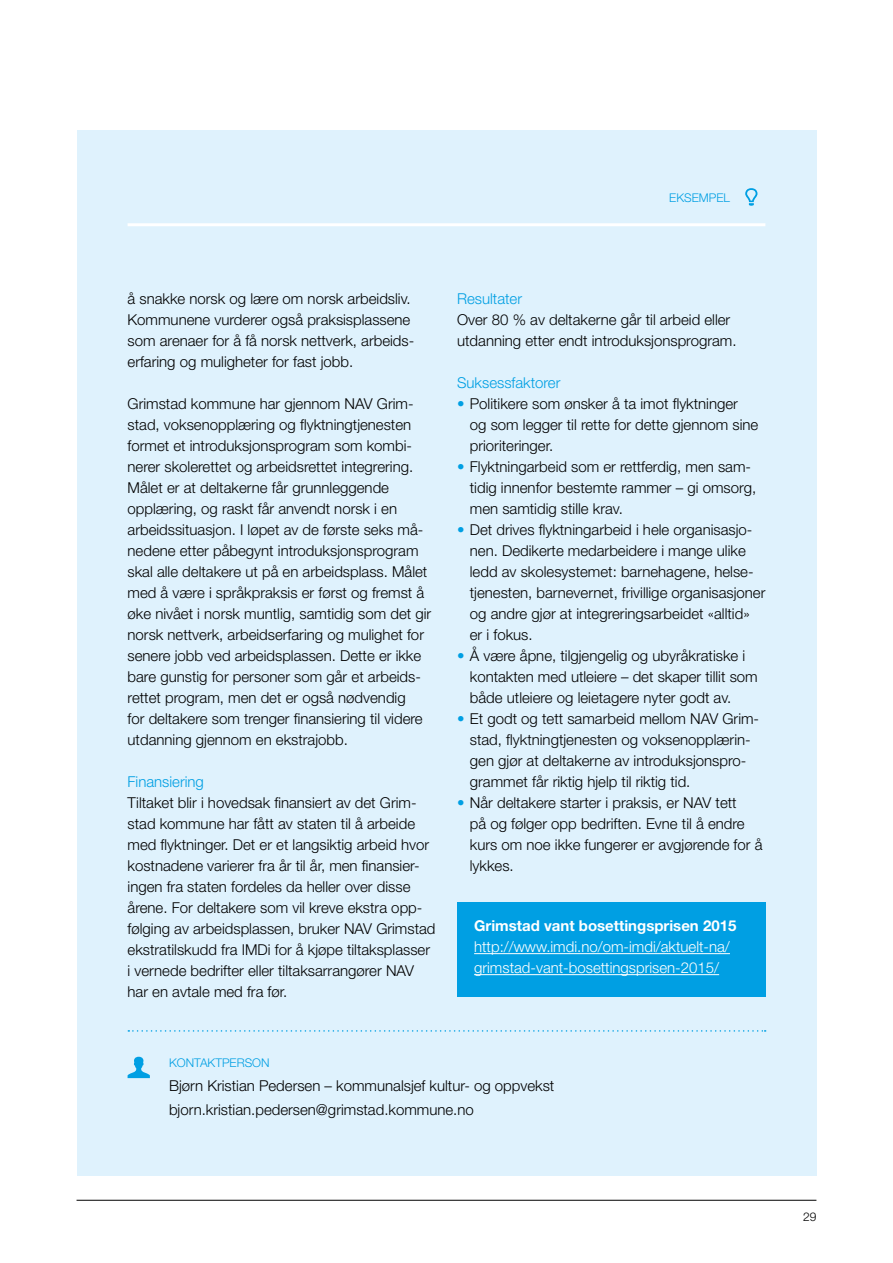
<style>
.page{position:relative;width:893px;height:1263px;background:#fff}
.page>*{position:absolute;margin:0;border:0;box-sizing:border-box;transform-origin:0 0}
.t1{font:300 15px/21px "Helvetica Neue";color:#000}
.t2{font:300 15px/21px "Helvetica Neue";color:#fff}
.t3{font:300 15px "Helvetica Neue";color:#009fe3}
.t4{font:700 15px "Helvetica Neue";color:#fff}
.t5{font:300 12px "Helvetica Neue";color:#009fe3}
.t6{font:300 12px "Helvetica Neue";color:#000}
.s1{color:#009fe3}
</style>
<div class="page">
<hr style="left:77px;top:1200px;width:739px;height:1px;background:#000">
<div style="left:77px;top:130px;width:739px;height:1046px;background:#dff2fd"></div>
<hr style="left:128px;top:223px;width:637px;height:3px;background:#fff">
<svg style="left:128px;top:1030px;width:638px;height:2px"></svg>
<svg style="left:745px;top:188px;width:13px;height:18px"></svg>
<svg style="left:128px;top:1057px;width:22px;height:21px"></svg>
<div style="left:457px;top:902px;width:308px;height:95px;background:#009fe3"></div>
<hr style="left:474px;top:953px;width:256px;height:1px;background:#fff">
<hr style="left:474px;top:974px;width:245px;height:1px;background:#fff">
<p class="t5" style="left:669px;top:190px;width:62px">EKSEMPEL</p>
<p class="t1" style="left:128px;top:287px;width:288px">å snakke norsk og lære om norsk arbeidsliv.<br>Kommunene vurderer også praksisplassene som arenaer for å få norsk nettverk, arbeids&shy;erfaring og muligheter for fast jobb.</p>
<p class="t1" style="left:128px;top:392px;width:305px">Grimstad kommune har gjennom NAV Grim&shy;stad, voksenopplæring og flyktningtjenesten formet et introduksjonsprogram som kombi&shy;nerer skolerettet og arbeidsrettet integrering.<br>Målet er at deltakerne får grunnleggende opplæring, og raskt får anvendt norsk i en arbeidssituasjon. I løpet av de første seks må&shy;nedene etter påbegynt introduksjonsprogram skal alle deltakere ut på en arbeidsplass. Målet med å være i språkpraksis er først og fremst å øke nivået i norsk muntlig, samtidig som det gir norsk nettverk, arbeidserfaring og mulighet for senere jobb ved arbeidsplassen. Dette er ikke bare gunstig for personer som går et arbeids&shy;rettet program, men det er også nødvendig<br>for deltakere som trenger finansiering til videre utdanning gjennom en ekstrajobb.</p>
<p class="t3" style="left:128px;top:772px;width:78px">Finansiering</p>
<p class="t1" style="left:128px;top:791px;width:309px">Tiltaket blir i hovedsak finansiert av det Grim&shy;stad kommune har fått av staten til å arbeide med flyktninger. Det er et langsiktig arbeid hvor kostnadene varierer fra år til år, men finansier&shy;ingen fra staten fordeles da heller over disse årene. For deltakere som vil kreve ekstra opp&shy;følging av arbeidsplassen, bruker NAV Grimstad ekstratilskudd fra IMDi for å kjøpe tiltaksplasser i vernede bedrifter eller tiltaksarrangører NAV har en avtale med fra før.</p>
<p class="t3" style="left:457px;top:289px;width:67px">Resultater</p>
<p class="t1" style="left:457px;top:308px;width:281px">Over 80 % av deltakerne går til arbeid eller utdanning etter endt introduksjonsprogram.</p>
<p class="t3" style="left:457px;top:373px;width:105px">Suksessfaktorer</p>
<p class="t1" style="left:470px;top:392px;width:290px;text-indent:-13px"><span class="s1">•</span> Politikere som ønsker å ta imot flyktninger og som legger til rette for dette gjennom sine prioriteringer.</p>
<p class="t1" style="left:470px;top:455px;width:288px;text-indent:-13px"><span class="s1">•</span> Flyktningarbeid som er rettferdig, men sam&shy;tidig innenfor bestemte rammer – gi omsorg, men samtidig stille krav.</p>
<p class="t1" style="left:470px;top:518px;width:297px;text-indent:-13px"><span class="s1">•</span> Det drives flyktningarbeid i hele organisasjo&shy;nen. Dedikerte medarbeidere i mange ulike ledd av skolesystemet: barnehagene, helse&shy;tjenesten, barnevernet, frivillige organisasjoner og andre gjør at integreringsarbeidet «alltid» er i fokus.</p>
<p class="t1" style="left:470px;top:644px;width:289px;text-indent:-13px"><span class="s1">•</span> Å være åpne, tilgjengelig og ubyråkratiske i kontakten med utleiere – det skaper tillit som både utleiere og leietagere nyter godt av.</p>
<p class="t1" style="left:470px;top:707px;width:291px;text-indent:-13px"><span class="s1">•</span> Et godt og tett samarbeid mellom NAV Grim&shy;stad, flyktningtjenesten og voksenopplærin&shy;gen gjør at deltakerne av introduksjonspro&shy;grammet får riktig hjelp til riktig tid.</p>
<p class="t1" style="left:470px;top:791px;width:294px;text-indent:-13px"><span class="s1">•</span> Når deltakere starter i praksis, er NAV tett<br>på og følger opp bedriften. Evne til å endre kurs om noe ikke fungerer er avgjørende for å lykkes.</p>
<p class="t4" style="left:474px;top:916px;width:264px">Grimstad vant bosettingsprisen 2015</p>
<p class="t2" style="left:474px;top:936px;width:257px">http://www.imdi.no/om-imdi/aktuelt-na/ grimstad-vant-bosettingsprisen-2015/</p>
<p class="t5" style="left:169px;top:1055px;width:102px">KONTAKTPERSON</p>
<p class="t1" style="left:169px;top:1073px;width:387px;line-height:24px">Bjørn Kristian Pedersen – kommunalsjef kultur- og oppvekst bjorn.kristian.pedersen@grimstad.kommune.no</p>
<p class="t6" style="left:803px;top:1210px;width:15px">29</p>
</div>
